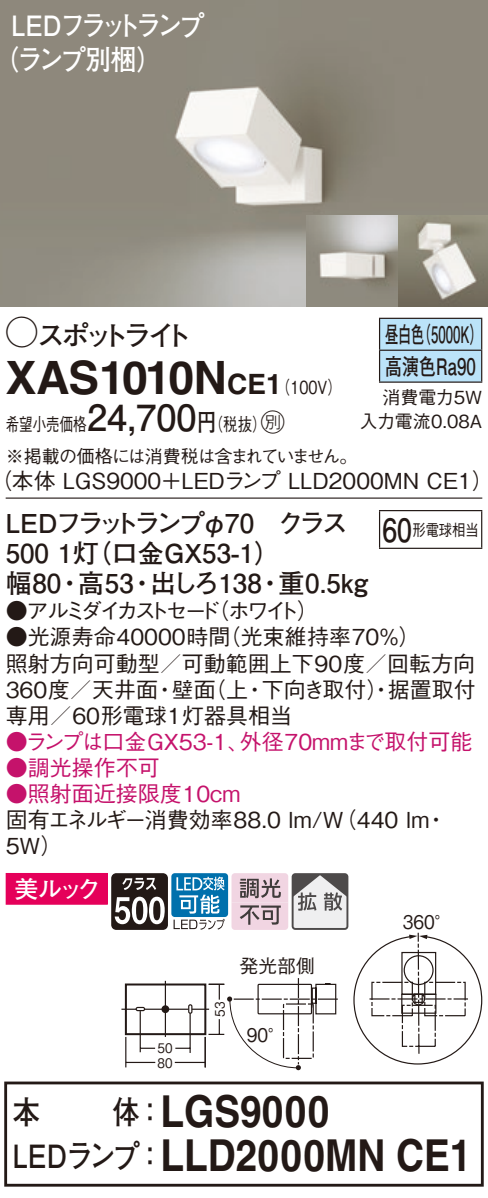
<style>
.page{position:relative;width:488px;height:1198px;background:#fff}
.page>*{position:absolute;margin:0;border:0;box-sizing:border-box;transform-origin:0 0}
.t1{font:700 46px "Helvetica LT Std";letter-spacing:-.04em;color:#231916}
.t2{font:700 44px "Helvetica LT Std";color:#231916;scale:.88 1}
.t3{font:700 36px "Futo Go B101 Pro";color:#231916}
.t4{font:700 32px "Futo Go B101 Pro";letter-spacing:-.02em;color:#231916;scale:.85 1}
.t5{font:700 32px "Futo Go B101 Pro";letter-spacing:-.02em;color:#231916;scale:.83 1}
.t6{font:700 28px/34px "Futo Go B101 Pro";letter-spacing:-.12em;color:#fff;scale:.9 1}
.t7{font:700 28px "Futo Go B101 Pro";letter-spacing:-.195em;color:#231916}
.t8{font:700 28px "Helvetica LT Std";color:#231916}
.t9{font:700 26px "Futo Go B101 Pro";color:#231916}
.t10{font:700 26px "Futo Go B101 Pro";letter-spacing:-.145em;color:#231916}
.t11{font:24px "Futo Go B101 Pro Bold 90 pv RKSJ H";color:#fff}
.t12{font:24px "Ford Classification 1";color:#231916}
.t13{font:700 22.8px/32px "Futo Go B101 Pro";color:#231916;scale:.58 1}
.t14{font:500 22px/26px "Gothic BBB Pro";color:#231916}
.t15{font:500 22px "Gothic BBB Pro";color:#c5126b}
.t16{font:500 22px/26px "Gothic BBB Pro";letter-spacing:-.135em;color:#231916}
.t17{font:18.8px "Gothic BBB Pro Medium 90 pv RKSJ H";color:#231916;scale:.9 1}
.t18{font:18.8px "Gothic BBB Pro Medium 90 pv RKSJ H";color:#231916}
.t19{font:500 18px/31.6px "Gothic BBB Pro";letter-spacing:-.04em;color:#231916;scale:.75 1}
.t20{font:500 18px/24px "Gothic BBB Pro";color:#231916;text-align:right}
.t21{font:500 18px "Gothic BBB Pro";color:#231916;scale:.8 1}
.t22{font:500 16px "Gothic BBB Pro";color:#231916;scale:.83 1}
.t23{font:13.2px/15.2px "Gothic BBB Pro Medium 90 pv RKSJ H";color:#231916;scale:.9 1}
.s1{font-family:"Ford Classification 1";font-weight:400;font-size:32px}
.s2{font-size:46px}
.s3{font-family:"Helvetica LT Std";font-weight:700;font-size:28px}
.s4{font-family:"Gothic BBB Pro";font-weight:500;font-size:18px}
.s5{font-family:"Futo Go B101 Pro";font-weight:700;font-size:24px}
</style>
<div class="page">
<img style="left:0;top:0;width:488px;height:306px">
<img style="left:306px;top:215px;width:182px;height:91px">
<div style="left:380px;top:319px;width:101px;height:62px;background:#bbe3f9"></div>
<hr style="left:379px;top:317px;width:103px;height:2px;background:#231916">
<hr style="left:379px;top:319px;width:1px;height:30px;background:#231916">
<hr style="left:481px;top:319px;width:1px;height:30px;background:#231916">
<hr style="left:379px;top:349px;width:103px;height:2px;background:#231916">
<hr style="left:379px;top:351px;width:1px;height:30px;background:#231916">
<hr style="left:481px;top:351px;width:1px;height:30px;background:#231916">
<hr style="left:379px;top:381px;width:103px;height:2px;background:#231916">
<hr style="left:6px;top:497px;width:476px;height:1px;background:#231916">
<hr style="left:379px;top:511px;width:1px;height:36px;background:#231916">
<hr style="left:379px;top:510px;width:103px;height:1px;background:#231916">
<hr style="left:481px;top:511px;width:1px;height:36px;background:#231916">
<hr style="left:379px;top:547px;width:103px;height:2px;background:#231916">
<svg style="left:6px;top:873px;width:476px;height:196px"></svg>
<div style="left:291px;top:872px;width:57px;height:57px;border:2px solid #4d4a4a;border-radius:3px"></div>
<div style="left:4px;top:1081px;width:479px;height:105px;border:3px solid #231916"></div>
<p class="t6" style="left:-7px;top:5px;width:236px;text-indent:18px">LEDフラットランプ（ランプ別梱(</p>
<p class="t7" style="left:6px;top:312px;width:188px"><span class="s1">A</span>スポットライト</p>
<p class="t13" style="left:417px;top:315px;width:115px">（5000 (K</p>
<p class="t13" style="left:385px;top:315px;width:158px">昼白色<br>高演色Ra90</p>
<p class="t20" style="left:359px;top:383px;width:124px">消費電力5W<br>入力電流0.08A</p>
<h1 class="t1" style="left:6px;top:349px;width:190px">XAS1010</h1>
<p class="t8" style="left:194px;top:367px;width:74px"><span class="s2">N</span>CE</p>
<p class="t21" style="left:266px;top:372px;width:96px">（<span class="s3">1</span> 100 (V</p>
<h3 class="t3" style="left:87px;top:389px;width:111px">24,700</h3>
<p class="t12" style="left:252px;top:410px;width:34px">C<span class="s4">）</span></p>
<p class="t21" style="left:197px;top:410px;width:70px">（<span class="s5">円</span>税抜</p>
<p class="t19" style="left:6px;top:406px;width:470px">希望小売価格<br>※掲載の価格には消費税は含まれていません。</p>
<p class="t14" style="left:-10px;top:465px;width:505px">（本体 LGS9000＋LEDランプ LLD2000MN CE1(</p>
<p class="t10" style="left:6px;top:502px;width:343px">LEDフラットランプφ70　クラス</p>
<p class="t9" style="left:6px;top:532px;width:276px">500 （灯1 口金GX53-1(</p>
<p class="t9" style="left:278px;top:562px;width:91px">重0.5kg</p>
<p class="t9" style="left:6px;top:562px;width:57px">幅80</p>
<p class="t9" style="left:78px;top:562px;width:57px">高53</p>
<p class="t9" style="left:150px;top:562px;width:113px">出しろ138</p>
<p class="t9" style="left:57px;top:562px;width:27px">・</p>
<p class="t9" style="left:129px;top:562px;width:27px">・</p>
<p class="t9" style="left:257px;top:562px;width:27px">・</p>
<h3 class="t5" style="left:382px;top:504px;width:37px">60</h3>
<p class="t22" style="left:412px;top:516px;width:81px">形電球相当</p>
<p class="t14" style="left:207px;top:595px;width:113px">（ホワイト(</p>
<p class="t16" style="left:219px;top:595px;width:203px;text-indent:-213px">●アルミダイカストセード<br>（光束維持率70％(</p>
<p class="t14" style="left:6px;top:621px;width:226px">●光源寿命40000時間</p>
<p class="t14" style="left:6px;top:647px;width:471px">照射方向可動型／可動範囲上下90度／回転方向</p>
<p class="t14" style="left:388px;top:673px;width:89px">据置取付</p>
<p class="t14" style="left:204px;top:673px;width:45px">（上</p>
<p class="t14" style="left:262px;top:673px;width:132px">下向き取付）・</p>
<p class="t14" style="left:6px;top:673px;width:288px">360度／天井面<br>専用／60形電球1灯器具相当</p>
<p class="t15" style="left:240px;top:723px;width:234px">外径70mmまで取付可能</p>
<p class="t14" style="left:172px;top:673px;width:45px">壁面</p>
<p class="t14" style="left:154px;top:673px;width:23px">・</p>
<p class="t14" style="left:244px;top:673px;width:23px">・</p>
<p class="t15" style="left:6px;top:723px;width:245px">●ランプは口金GX53-1、</p>
<p class="t15" style="left:6px;top:749px;width:156px">●調光操作不可</p>
<p class="t15" style="left:6px;top:775px;width:236px">●照射面近接限度10cm</p>
<p class="t14" style="left:6px;top:803px;width:425px">固有エネルギー消費効率88.0 lm （W/ 440 lm<br>5W(</p>
<p class="t14" style="left:425px;top:803px;width:23px">・</p>
<p class="t11" style="left:14px;top:869px;width:88px">美ルック</p>
<h3 class="t4" style="left:13px;top:1086px;width:34px">本</h3>
<p class="t23" style="left:157px;top:1038px;width:18px">50<br>80</p>
<p class="t23" style="left:210px;top:1016px;width:18px;rotate:-90deg">53</p>
<p class="t18" style="left:239px;top:950px;width:77px">発光部側</p>
<p class="t17" style="left:247px;top:1019px;width:44px">90°</p>
<h3 class="t4" style="left:113px;top:1086px;width:62px">体：</h3>
<h2 class="t2" style="left:160px;top:1083px;width:193px">LGS9000</h2>
<p class="t17" style="left:402px;top:907px;width:56px">360°</p>
<h3 class="t4" style="left:13px;top:1130px;width:179px">LEDランプ：</h3>
<h2 class="t2" style="left:160px;top:1127px;width:355px">LLD2000MN CE1</h2>
</div>
